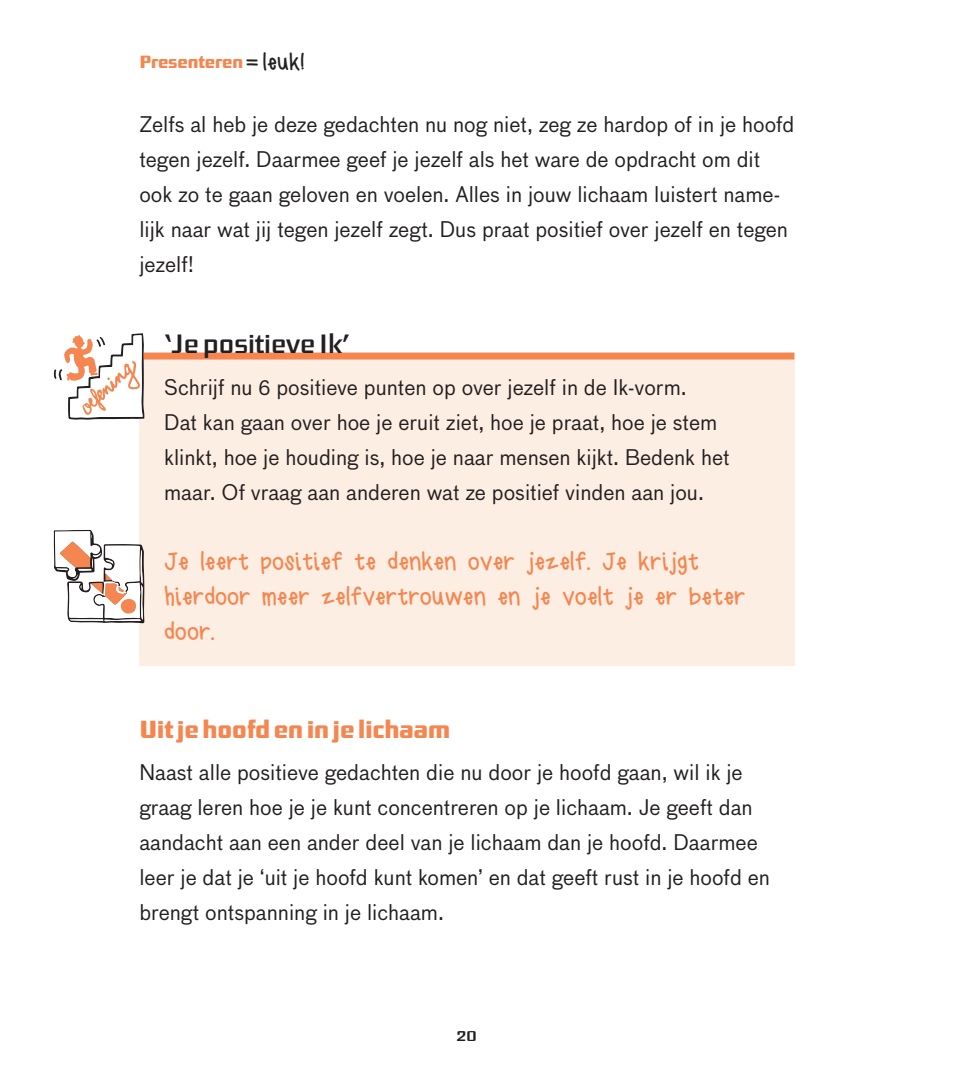
<style>
.page{position:relative;width:967px;height:1091px;background:#fff}
.page>*{position:absolute;margin:0;border:0;box-sizing:border-box;transform-origin:0 0}
.t1{font:26.25px/35px "homework";color:#f58650}
.t2{font:26.25px "District TF";color:#231f20}
.t3{font:500 24.5px "District TF";color:#f58650}
.t4{font:21px/35px "Bau";color:#231f20}
.t5{font:19.25px "District";color:#231f20}
.t6{font:500 17.5px "District TF";color:#f58650}
.s1{font-family:"homework";font-weight:400;font-size:24.5px;color:#231f20}
</style>
<div class="page">
<div style="left:139px;top:359px;width:655px;height:306px;background:#fdeee3"></div>
<div style="left:139px;top:352px;width:655px;height:7px;background:#f58650"></div>
<svg style="left:54px;top:333px;width:90px;height:86px"></svg>
<svg style="left:54px;top:530px;width:90px;height:93px"></svg>
<p class="t6" style="left:139px;top:52px;width:167px">Presenteren <span class="s1">= leuk!</span></p>
<p class="t4" style="left:139px;top:107px;width:656px">Zelfs al heb je deze gedachten nu nog niet, zeg ze hardop of in je hoofd tegen jezelf. Daarmee geef je jezelf als het ware de opdracht om dit ook zo te gaan geloven en voelen. Alles in jouw lichaam luistert name&shy;lijk naar wat jij tegen jezelf zegt. Dus praat positief over jezelf en tegen jezelf!</p>
<p class="t2" style="left:164px;top:328px;width:187px">‘Je positieve Ik’</p>
<p class="t4" style="left:164px;top:369px;width:567px">Schrijf nu 6 positieve punten op over jezelf in de Ik-vorm.<br>Dat kan gaan over hoe je eruit ziet, hoe je praat, hoe je stem klinkt, hoe je houding is, hoe je naar mensen kijkt. Bedenk het maar. Of vraag aan anderen wat ze positief vinden aan jou.</p>
<p class="t1" style="left:164px;top:545px;width:583px">Je leert positief te denken over jezelf. Je krijgt hierdoor meer zelfvertrouwen en je voelt je er beter door.</p>
<p class="t3" style="left:139px;top:714px;width:312px">Uit je hoofd en in je lichaam</p>
<p class="t4" style="left:139px;top:754px;width:632px">Naast alle positieve gedachten die nu door je hoofd gaan, wil ik je graag leren hoe je je kunt concentreren op je lichaam. Je geeft dan aandacht aan een ander deel van je lichaam dan je hoofd. Daarmee leer je dat je ‘uit je hoofd kunt komen’ en dat geeft rust in je hoofd en brengt ontspanning in je lichaam.</p>
<p class="t5" style="left:457px;top:1022px;width:22px">20</p>
</div>
